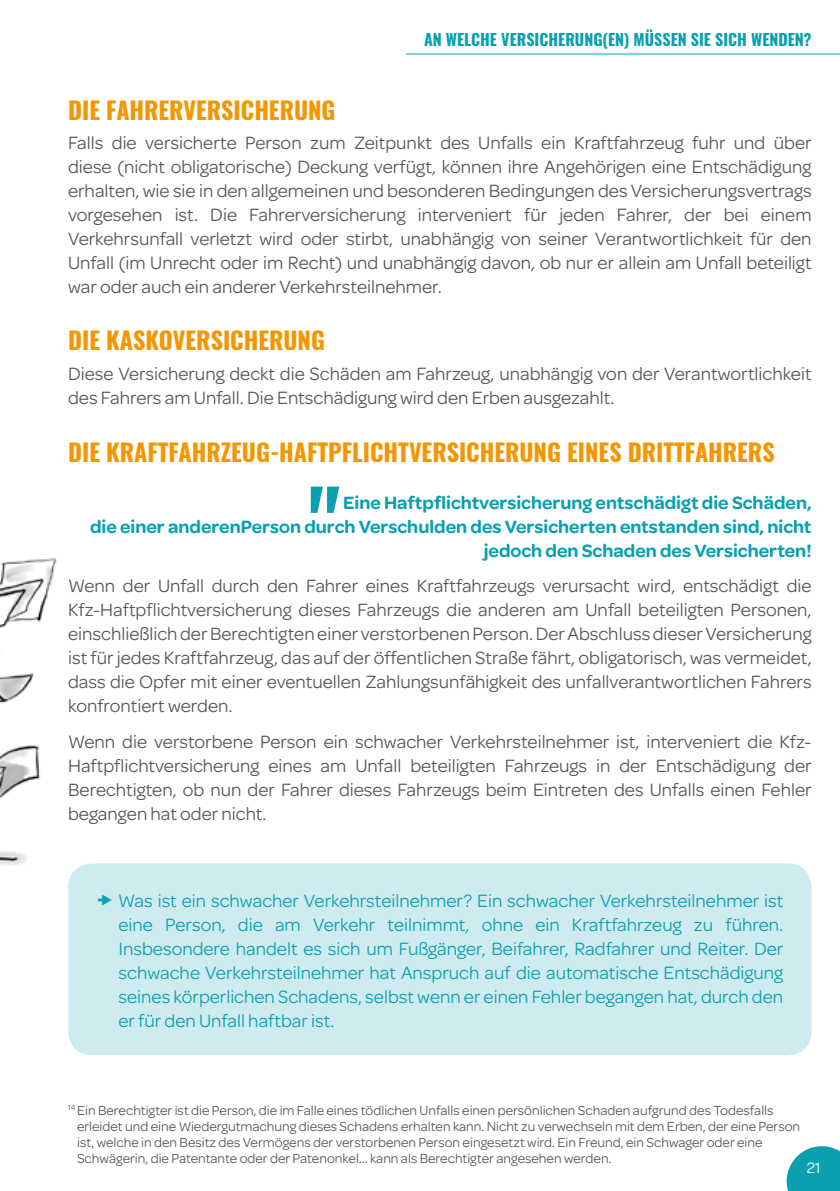
<style>
.page{position:relative;width:840px;height:1191px;background:#fff}
.page>*{position:absolute;margin:0;border:0;box-sizing:border-box;transform-origin:0 0}
.t1{font:700 24px "Oswald";color:#f49600}
.t2{font:19px/24px "Omnes";color:#575756;text-align:justify}
.t3{font:19px/24px "Omnes";color:#0aa0af;text-align:justify}
.t4{font:600 19px/24px "Omnes";color:#0aa0af;text-align:right}
.t5{font:700 16px "Oswald";color:#0aa0af}
.t6{font:16px "Omnes";color:#fff}
.t7{font:14px/16px "Omnes";color:#575756}
</style>
<div class="page">
<img style="left:0;top:558px;width:57px;height:307px">
<div style="left:68px;top:863px;width:743px;height:192px;background:#ceecef;border-radius:24px"></div>
<svg style="left:310px;top:486px;width:29px;height:27px"></svg>
<hr style="left:405px;top:54px;width:434px;height:1px;background:#0aa0af">
<svg style="left:786px;top:1146px;width:53px;height:45px;background:#2cadba"></svg>
<p class="t5" style="left:424px;top:28px;width:389px">AN WELCHE VERSICHERUNG(EN) MÜSSEN SIE SICH WENDEN?</p>
<p class="t1" style="left:68px;top:93px;width:269px">DIE FAHRERVERSICHERUNG</p>
<p class="t2" style="left:68px;top:131px;width:744px">Falls die versicherte Person zum Zeitpunkt des Unfalls ein Kraftfahrzeug fuhr und über diese (nicht obligatorische) Deckung verfügt, können ihre Angehörigen eine Entschädigung erhalten, wie sie in den allgemeinen und besonderen Bedingungen des Versicherungsvertrags vorgesehen ist. Die Fahrerversicherung interveniert für jeden Fahrer, der bei einem Verkehrsunfall verletzt wird oder stirbt, unabhängig von seiner Verantwortlichkeit für den Unfall (im Unrecht oder im Recht) und unabhängig davon, ob nur er allein am Unfall beteiligt war oder auch ein anderer Verkehrsteilnehmer.</p>
<p class="t1" style="left:68px;top:324px;width:258px">DIE KASKOVERSICHERUNG</p>
<p class="t2" style="left:68px;top:361px;width:744px">Diese Versicherung deckt die Schäden am Fahrzeug, unabhängig von der Verantwortlichkeit des Fahrers am Unfall. Die Entschädigung wird den Erben ausgezahlt.</p>
<p class="t1" style="left:68px;top:436px;width:707px">DIE KRAFTFAHRZEUG-HAFTPFLICHTVERSICHERUNG EINES DRITTFAHRERS</p>
<p class="t4" style="left:90px;top:490px;width:722px">Eine Haftpflichtversicherung entschädigt die Schäden,<br>die einer anderenPerson durch Verschulden des Versicherten entstanden sind, nicht jedoch den Schaden des Versicherten!</p>
<p class="t2" style="left:68px;top:574px;width:744px">Wenn der Unfall durch den Fahrer eines Kraftfahrzeugs verursacht wird, entschädigt die Kfz-Haftpflichtversicherung dieses Fahrzeugs die anderen am Unfall beteiligten Personen, einschließlich der Berechtigten einer verstorbenen Person. Der Abschluss dieser Versicherung ist für jedes Kraftfahrzeug, das auf der öffentlichen Straße fährt, obligatorisch, was vermeidet, dass die Opfer mit einer eventuellen Zahlungsunfähigkeit des unfallverantwortlichen Fahrers konfrontiert werden.</p>
<p class="t2" style="left:68px;top:729px;width:744px">Wenn die verstorbene Person ein schwacher Verkehrsteilnehmer ist, interveniert die Kfz-Haftpflichtversicherung eines am Unfall beteiligten Fahrzeugs in der Entschädigung der Berechtigten, ob nun der Fahrer dieses Fahrzeugs beim Eintreten des Unfalls einen Fehler begangen hat oder nicht.</p>
<p class="t3" style="left:118px;top:888px;width:666px">Was ist ein schwacher Verkehrsteilnehmer? Ein schwacher Verkehrsteilnehmer ist eine Person, die am Verkehr teilnimmt, ohne ein Kraftfahrzeug zu führen.<br>Insbesondere handelt es sich um Fußgänger, Beifahrer, Radfahrer und Reiter. Der schwache Verkehrsteilnehmer hat Anspruch auf die automatische Entschädigung seines körperlichen Schadens, selbst wenn er einen Fehler begangen hat, durch den er für den Unfall haftbar ist.</p>
<p class="t7" style="left:77px;top:1102px;width:724px;text-indent:-9px"><sup>14</sup> Ein Berechtigter ist die Person, die im Falle eines tödlichen Unfalls einen persönlichen Schaden aufgrund des Todesfalls erleidet und eine Wiedergutmachung dieses Schadens erhalten kann. Nicht zu verwechseln mit dem Erben, der eine Person ist, welche in den Besitz des Vermögens der verstorbenen Person eingesetzt wird. Ein Freund, ein Schwager oder eine Schwägerin, die Patentante oder der Patenonkel... kann als Berechtigter angesehen werden.</p>
<p class="t6" style="left:806px;top:1159px;width:15px">21</p>
</div>
